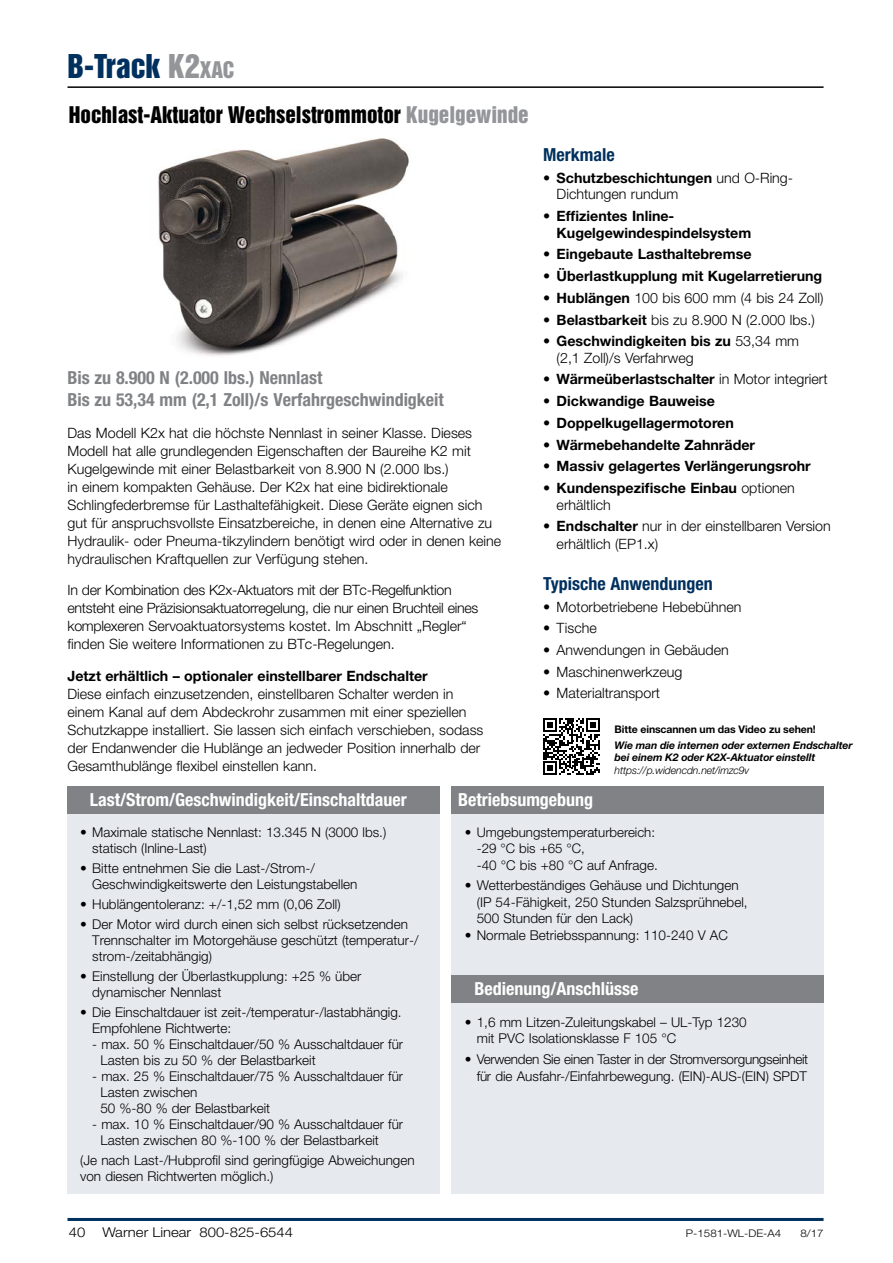
<style>
.page{position:relative;width:893px;height:1263px;background:#fff}
.page>*{position:absolute;margin:0;border:0;box-sizing:border-box;transform-origin:0 0}
.t1{font:30px "Helvetica Inserat LT Std";color:#00305e}
.t2{font:21px "Helvetica Inserat LT Std";color:#000}
.t3{font:700 condensed 18px "Helvetica Neue LT Std";color:#fff}
.Product_Descrip__Bod{font:700 condensed 18px "Helvetica Neue LT Std";color:#808285}
.Bullet_Body{font:700 condensed 18px "Helvetica Neue LT Std";color:#00305e}
.Product_Descrip__Bod-2{font:300 14.25px/18px "Helvetica Neue LT Std";color:#000}
.t4{font:700 14.25px/16.5px "Helvetica Neue LT Std";color:#000}
.Product_Descrip__Bod-3{font:300 14.25px/18px "Helvetica Neue LT Std";letter-spacing:-.02em;color:#000}
.t5{font:300 13.5px/15.9px "Helvetica Neue LT Std";color:#000}
.t6{font:300 13.5px/16.5px "Helvetica Neue LT Std";letter-spacing:-.02em;color:#000;text-align:right}
.t7{font:300 13.5px "Helvetica Neue LT Std";color:#000;scale:1.1 1}
.t8{font:300 13.35px/16.5px "Helvetica Neue LT Std";color:#000}
.t9{font:italic 700 10.5px/12.6px "Helvetica Neue LT Std";letter-spacing:-.01em;color:#000}
.t10{font:700 10.5px "Helvetica Neue LT Std";letter-spacing:-.01em;color:#000}
.t11{font:300 10.5px "Helvetica Neue LT Std";color:#000;scale:1.1 1}
.s1{color:#939598}
.s2{font-size:21px;color:#939598}
.s3{font-weight:700}
.s4{font-weight:300}
</style>
<div class="page">
<hr style="left:68px;top:1218px;width:756px;height:3px;background:#00305e">
<hr style="left:68px;top:86px;width:756px;height:2px;background:#000">
<img style="left:158px;top:138px;width:251px;height:218px">
<svg style="left:543px;top:718px;width:57px;height:57px"></svg>
<div style="left:67px;top:813px;width:372px;height:381px;background:#e6eaef"></div>
<div style="left:451px;top:813px;width:373px;height:381px;background:#e6eaef"></div>
<div style="left:67px;top:786px;width:372px;height:27px;background:#808285"></div>
<div style="left:451px;top:786px;width:373px;height:27px;background:#808285"></div>
<div style="left:451px;top:975px;width:373px;height:27px;background:#808285"></div>
<p class="t1" style="left:68px;top:48px;width:168px">B-Track <span class="s1">K2</span><span class="s2">XAC</span></p>
<p class="t2" style="left:69px;top:102px;width:461px">Hochlast-Aktuator Wechselstrommotor <span class="s1">Kugelgewinde</span></p>
<p class="Product_Descrip__Bod" style="left:68px;top:367px;width:256px">Bis zu 8.900 N (2.000 lbs.) Nennlast</p>
<p class="Product_Descrip__Bod" style="left:68px;top:389px;width:378px">Bis zu 53,34 mm (2,1 Zoll)/s Verfahrgeschwindigkeit</p>
<p class="Product_Descrip__Bod-2" style="left:68px;top:423px;width:435px">Das Modell K2x hat die höchste Nennlast in seiner Klasse. Dieses Modell hat alle grundlegenden Eigenschaften der Baureihe K2 mit Kugelgewinde mit einer Belastbarkeit von 8.900 N (2.000 lbs.)<br>in einem kompakten Gehäuse. Der K2x hat eine bidirektionale Schlingfederbremse für Lasthaltefähigkeit. Diese Geräte eignen sich gut für anspruchsvollste Einsatzbereiche, in denen eine Alternative zu Hydraulik- oder Pneuma-tikzylindern benötigt wird oder in denen keine hydraulischen Kraftquellen zur Verfügung stehen.</p>
<p class="Product_Descrip__Bod-3" style="left:68px;top:581px;width:412px">In der Kombination des K2x-Aktuators mit der BTc-Regelfunktion entsteht eine Präzisionsaktuatorregelung, die nur einen Bruchteil eines komplexeren Servoaktuatorsystems kostet. Im Abschnitt „Regler“ finden Sie weitere Informationen zu BTc-Regelungen.</p>
<p class="Product_Descrip__Bod-2" style="left:68px;top:666px;width:417px"><span class="s3">Jetzt erhältlich – optionaler einstellbarer Endschalter<br></span>Diese einfach einzusetzenden, einstellbaren Schalter werden in einem Kanal auf dem Abdeckrohr zusammen mit einer speziellen Schutzkappe installiert. Sie lassen sich einfach verschieben, sodass der Endanwender die Hublänge an jedweder Position innerhalb der Gesamthublänge flexibel einstellen kann.</p>
<p class="Bullet_Body" style="left:543px;top:144px;width:73px">Merkmale</p>
<p class="Product_Descrip__Bod-2" style="left:557px;top:169px;width:238px;line-height:16.5px;text-indent:-14px"><span class="s3">• Schutzbeschichtungen</span> und O-Ring-<br>Dichtungen rundum</p>
<p class="t4" style="left:557px;top:207px;width:196px;text-indent:-14px">• Effizientes Inline-<br>Kugelgewindespindelsystem</p>
<p class="t4" style="left:543px;top:246px;width:210px">• Eingebaute Lasthaltebremse</p>
<p class="t4" style="left:543px;top:267px;width:281px">• Überlastkupplung mit Kugelarretierung</p>
<p class="Product_Descrip__Bod-2" style="left:543px;top:288px;width:282px"><span class="s3">• Hublängen</span> 100 bis 600 mm (4 bis 24 Zoll)</p>
<p class="Product_Descrip__Bod-2" style="left:543px;top:310px;width:273px"><span class="s3">• Belastbarkeit</span> bis zu 8.900 N (2.000 lbs.)</p>
<p class="Product_Descrip__Bod-2" style="left:557px;top:333px;width:244px;line-height:16.5px;text-indent:-14px"><span class="s3">• Geschwindigkeiten bis zu</span> 53,34 mm (2,1 Zoll)/s Verfahrweg</p>
<p class="t4" style="left:543px;top:371px;width:286px">• Wärmeüberlastschalter <span class="s4">in Motor integriert</span></p>
<p class="t4" style="left:543px;top:393px;width:173px">• Dickwandige Bauweise</p>
<p class="t4" style="left:543px;top:414px;width:192px">• Doppelkugellagermotoren</p>
<p class="t4" style="left:543px;top:436px;width:213px">• Wärmebehandelte Zahnräder</p>
<p class="t4" style="left:543px;top:458px;width:269px">• Massiv gelagertes Verlängerungsrohr</p>
<p class="t4" style="left:557px;top:479px;width:240px;text-indent:-14px">• Kundenspezifische Einbau <span class="s4">optionen erhältlich</span></p>
<p class="Product_Descrip__Bod-2" style="left:557px;top:517px;width:276px;line-height:17.1px;text-indent:-14px"><span class="s3">• Endschalter</span> nur in der einstellbaren Version erhältlich (EP1.x)</p>
<p class="Bullet_Body" style="left:543px;top:572px;width:171px">Typische Anwendungen</p>
<p class="Product_Descrip__Bod-2" style="left:543px;top:597px;width:200px">• Motorbetriebene Hebebühnen</p>
<p class="Product_Descrip__Bod-2" style="left:543px;top:619px;width:55px">• Tische</p>
<p class="Product_Descrip__Bod-2" style="left:543px;top:641px;width:187px">• Anwendungen in Gebäuden</p>
<p class="Product_Descrip__Bod-2" style="left:543px;top:662px;width:141px">• Maschinenwerkzeug</p>
<p class="Product_Descrip__Bod-2" style="left:543px;top:684px;width:118px">• Materialtransport</p>
<p class="t10" style="left:615px;top:722px;width:203px">Bitte einscannen um das Video zu sehen!</p>
<p class="t9" style="left:615px;top:738px;width:239px">Wie man die internen oder externen Endschalter bei einem K2 oder K2X-Aktuator einstellt <span class="s4">https://p.widencdn.net/imzc9v</span></p>
<p class="t3" style="left:90px;top:789px;width:318px">Last/Strom/Geschwindigkeit/Einschaltdauer</p>
<p class="t3" style="left:458px;top:789px;width:137px">Betriebsumgebung</p>
<p class="t5" style="left:92px;top:824px;width:296px;text-indent:-12px">• Maximale statische Nennlast: 13.345 N (3000 lbs.) statisch (Inline-Last)</p>
<p class="t5" style="left:92px;top:860px;width:267px;text-indent:-12px">• Bitte entnehmen Sie die Last-/Strom-/<br>Geschwindigkeitswerte den Leistungstabellen</p>
<p class="t5" style="left:80px;top:896px;width:262px">• Hublängentoleranz: +/-1,52 mm (0,06 Zoll)</p>
<p class="t5" style="left:92px;top:916px;width:328px;text-indent:-12px">• Der Motor wird durch einen sich selbst rücksetzenden<br>Trennschalter im Motorgehäuse geschützt (temperatur-/ strom-/zeitabhängig)</p>
<p class="t5" style="left:92px;top:968px;width:271px;text-indent:-12px">• Einstellung der Überlastkupplung: +25 % über dynamischer Nennlast</p>
<p class="t5" style="left:92px;top:1004px;width:311px;text-indent:-12px">• Die Einschaltdauer ist zeit-/temperatur-/lastabhängig.<br>Empfohlene Richtwerte:</p>
<p class="t5" style="left:100px;top:1036px;width:304px;text-indent:-8px">- max. 50 % Einschaltdauer/50 % Ausschaltdauer für<br>Lasten bis zu 50 % der Belastbarkeit</p>
<p class="t5" style="left:100px;top:1068px;width:304px;text-indent:-8px">- max. 25 % Einschaltdauer/75 % Ausschaltdauer für<br>Lasten zwischen<br>50 %-80 % der Belastbarkeit</p>
<p class="t5" style="left:100px;top:1115px;width:304px;text-indent:-8px">- max. 10 % Einschaltdauer/90 % Ausschaltdauer für<br>Lasten zwischen 80 %-100 % der Belastbarkeit</p>
<p class="t5" style="left:80px;top:1152px;width:336px">(Je nach Last-/Hubprofil sind geringfügige Abweichungen von diesen Richtwerten möglich.)</p>
<p class="t8" style="left:477px;top:823px;width:180px;text-indent:-12px">• Umgebungstemperaturbereich: -29 °C bis +65 °C,</p>
<p class="t5" style="left:477px;top:856px;width:182px">-40 °C bis +80 °C auf Anfrage.</p>
<p class="t5" style="left:477px;top:877px;width:272px;line-height:16.5px;text-indent:-12px">• Wetterbeständiges Gehäuse und Dichtungen (IP 54-Fähigkeit, 250 Stunden Salzsprühnebel,<br>500 Stunden für den Lack)</p>
<p class="t5" style="left:465px;top:927px;width:265px">• Normale Betriebsspannung: 110-240 V AC</p>
<p class="t3" style="left:474px;top:977px;width:165px">Bedienung/Anschlüsse</p>
<p class="t5" style="left:477px;top:1013px;width:271px;line-height:16.5px;text-indent:-12px">• 1,6 mm Litzen-Zuleitungskabel – UL-Typ 1230 mit PVC Isolationsklasse F 105 °C</p>
<p class="t6" style="left:465px;top:1051px;width:345px">• Verwenden Sie einen Taster in der Stromversorgungseinheit für die Ausfahr-/Einfahrbewegung. (EIN)-AUS-(EIN) SPDT</p>
<p class="t7" style="left:69px;top:1224px;width:17px">40</p>
<p class="t7" style="left:102px;top:1224px;width:175px">Warner Linear 800-825-6544</p>
<p class="t11" style="left:686px;top:1226px;width:88px">P-1581-WL-DE-A4</p>
<p class="t11" style="left:800px;top:1226px;width:23px">8/17</p>
</div>
